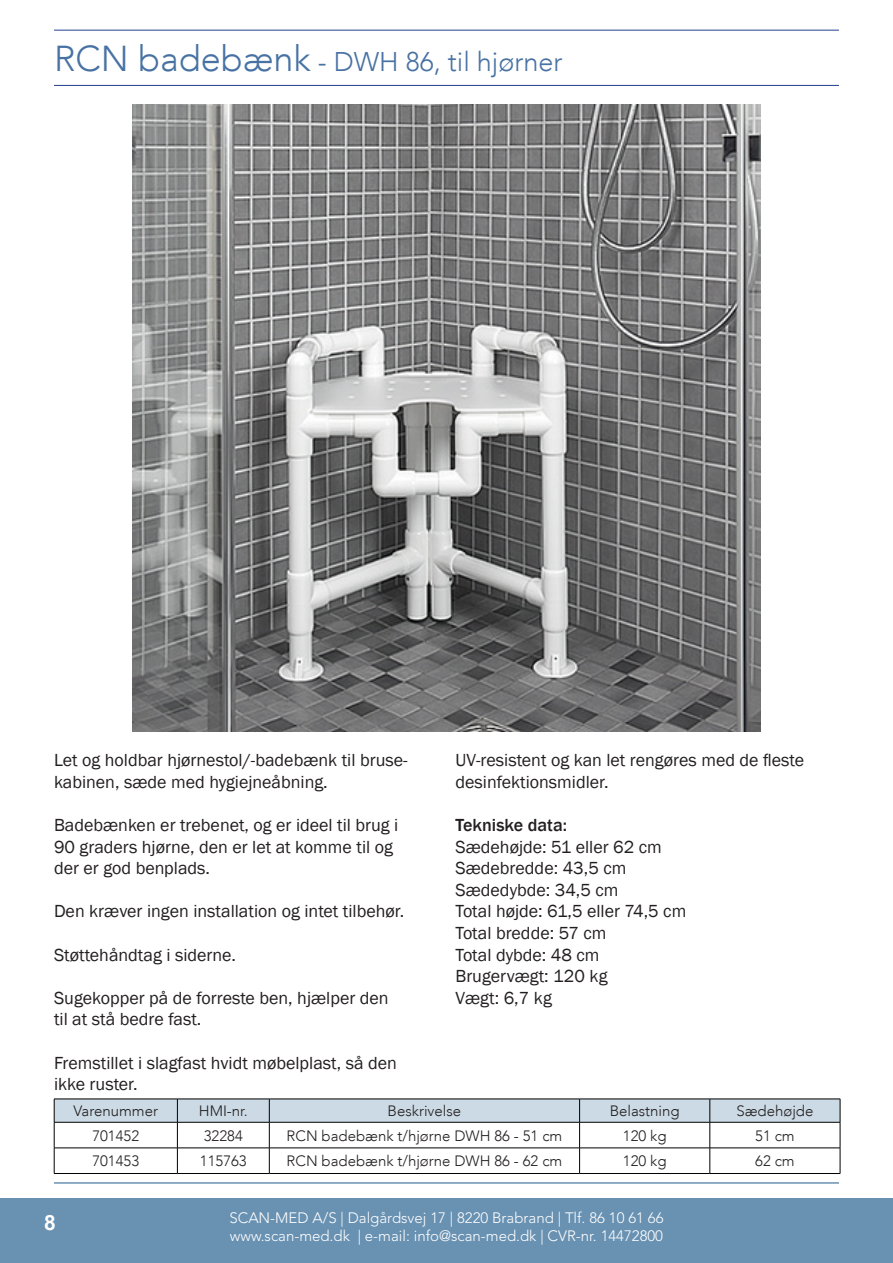
<style>
.page{position:relative;width:893px;height:1263px;background:#fff}
.page>*{position:absolute;margin:0;border:0;box-sizing:border-box;transform-origin:0 0}
.Overskrift_-_venstre{font:300 27px "Avenir LT";color:#4872a3}
.t1{font:700 21px "Arial";color:#fff}
.Beskrivelse_-_oversk{font:18px/21.6px "Franklin Gothic";color:#231f20}
.Beskrivelse_-_oversk-2{font:500 18px "Franklin Gothic";color:#231f20}
.Sund__avis_-_tabel_t{font:300 15px "Avenir LT";color:#231f20}
.t2{font:300 15px/18px "Avenir LT Std";color:#fff}
.s1{font-size:36px}
</style>
<div class="page">
<div style="left:0;top:1198px;width:893px;height:65px;background:#6891b2"></div>
<hr style="left:54px;top:1182px;width:785px;height:2px;background:#3b709b">
<hr style="left:54px;top:30px;width:785px;height:1px;background:#253f8e">
<hr style="left:54px;top:85px;width:785px;height:1px;background:#253f8e">
<hr style="left:54px;top:1173px;width:123px;height:1px;background:#000">
<hr style="left:177px;top:1173px;width:92px;height:1px;background:#000">
<hr style="left:269px;top:1173px;width:311px;height:1px;background:#000">
<hr style="left:580px;top:1173px;width:130px;height:1px;background:#000">
<hr style="left:710px;top:1173px;width:130px;height:1px;background:#000">
<svg style="left:54px;top:1099px;width:787px;height:74px"></svg>
<hr style="left:177px;top:1122px;width:92px;height:1px;background:#000">
<img style="left:133px;top:104px;width:627px;height:627px">
<p class="Overskrift_-_venstre" style="left:54px;top:45px;width:510px"><span class="s1">RCN badebænk</span> - DWH 86, til hjørner</p>
<p class="Beskrivelse_-_oversk" style="left:54px;top:750px;width:355px">Let og holdbar hjørnestol/-badebænk til bruse-</p>
<p class="Beskrivelse_-_oversk" style="left:54px;top:771px;width:275px">kabinen, sæde med hygiejneåbning.</p>
<p class="Beskrivelse_-_oversk" style="left:54px;top:814px;width:346px">Badebænken er trebenet, og er ideel til brug i</p>
<p class="Beskrivelse_-_oversk" style="left:54px;top:836px;width:340px">90 graders hjørne, den er let at komme til og</p>
<p class="Beskrivelse_-_oversk" style="left:54px;top:858px;width:158px">der er god benplads.</p>
<p class="Beskrivelse_-_oversk" style="left:54px;top:901px;width:352px">Den kræver ingen installation og intet tilbehør.</p>
<p class="Beskrivelse_-_oversk" style="left:54px;top:944px;width:184px">Støttehåndtag i siderne.</p>
<p class="Beskrivelse_-_oversk" style="left:54px;top:987px;width:336px">Sugekopper på de forreste ben, hjælper den</p>
<p class="Beskrivelse_-_oversk" style="left:54px;top:1009px;width:149px">til at stå bedre fast.</p>
<p class="Beskrivelse_-_oversk" style="left:54px;top:1052px;width:344px">Fremstillet i slagfast hvidt møbelplast, så den</p>
<p class="Beskrivelse_-_oversk" style="left:54px;top:1074px;width:85px">ikke ruster.</p>
<p class="Beskrivelse_-_oversk" style="left:455px;top:750px;width:350px">UV-resistent og kan let rengøres med de fleste desinfektionsmidler.</p>
<p class="Beskrivelse_-_oversk-2" style="left:455px;top:814px;width:113px">Tekniske data:</p>
<p class="Beskrivelse_-_oversk" style="left:455px;top:836px;width:208px">Sædehøjde: 51 eller 62 cm</p>
<p class="Beskrivelse_-_oversk" style="left:455px;top:858px;width:172px">Sædebredde: 43,5 cm</p>
<p class="Beskrivelse_-_oversk" style="left:455px;top:879px;width:165px">Sædedybde: 34,5 cm</p>
<p class="Beskrivelse_-_oversk" style="left:455px;top:901px;width:232px">Total højde: 61,5 eller 74,5 cm</p>
<p class="Beskrivelse_-_oversk" style="left:455px;top:922px;width:153px">Total bredde: 57 cm</p>
<p class="Beskrivelse_-_oversk" style="left:455px;top:944px;width:146px">Total dybde: 48 cm</p>
<p class="Beskrivelse_-_oversk" style="left:455px;top:966px;width:154px">Brugervægt: 120 kg</p>
<p class="Beskrivelse_-_oversk" style="left:455px;top:987px;width:98px">Vægt: 6,7 kg</p>
<p class="Sund__avis_-_tabel_t" style="left:74px;top:1102px;width:86px">Varenummer</p>
<p class="Sund__avis_-_tabel_t" style="left:199px;top:1102px;width:50px">HMI-nr.</p>
<p class="Sund__avis_-_tabel_t" style="left:388px;top:1102px;width:75px">Beskrivelse</p>
<p class="Sund__avis_-_tabel_t" style="left:610px;top:1102px;width:72px">Belastning</p>
<p class="Sund__avis_-_tabel_t" style="left:736px;top:1102px;width:78px">Sædehøjde</p>
<p class="Sund__avis_-_tabel_t" style="left:92px;top:1127px;width:48px">701452</p>
<p class="Sund__avis_-_tabel_t" style="left:204px;top:1127px;width:40px">32284</p>
<p class="Sund__avis_-_tabel_t" style="left:287px;top:1127px;width:277px">RCN badebænk t/hjørne DWH 86 - 51 cm</p>
<p class="Sund__avis_-_tabel_t" style="left:623px;top:1127px;width:45px">120 kg</p>
<p class="Sund__avis_-_tabel_t" style="left:755px;top:1127px;width:41px">51 cm</p>
<p class="Sund__avis_-_tabel_t" style="left:92px;top:1152px;width:48px">701453</p>
<p class="Sund__avis_-_tabel_t" style="left:200px;top:1152px;width:48px">115763</p>
<p class="Sund__avis_-_tabel_t" style="left:287px;top:1152px;width:277px">RCN badebænk t/hjørne DWH 86 - 62 cm</p>
<p class="Sund__avis_-_tabel_t" style="left:623px;top:1152px;width:45px">120 kg</p>
<p class="Sund__avis_-_tabel_t" style="left:755px;top:1152px;width:41px">62 cm</p>
<p class="t1" style="left:44px;top:1207px;width:13px">8</p>
<p class="t2" style="left:229px;top:1209px;width:436px">SCAN-MED A/S | Dalgårdsvej 17 | 8220 Brabrand | Tlf. 86 10 61 66 www.scan-med.dk | e-mail: info@scan-med.dk | CVR-nr. 14472800</p>
</div>
